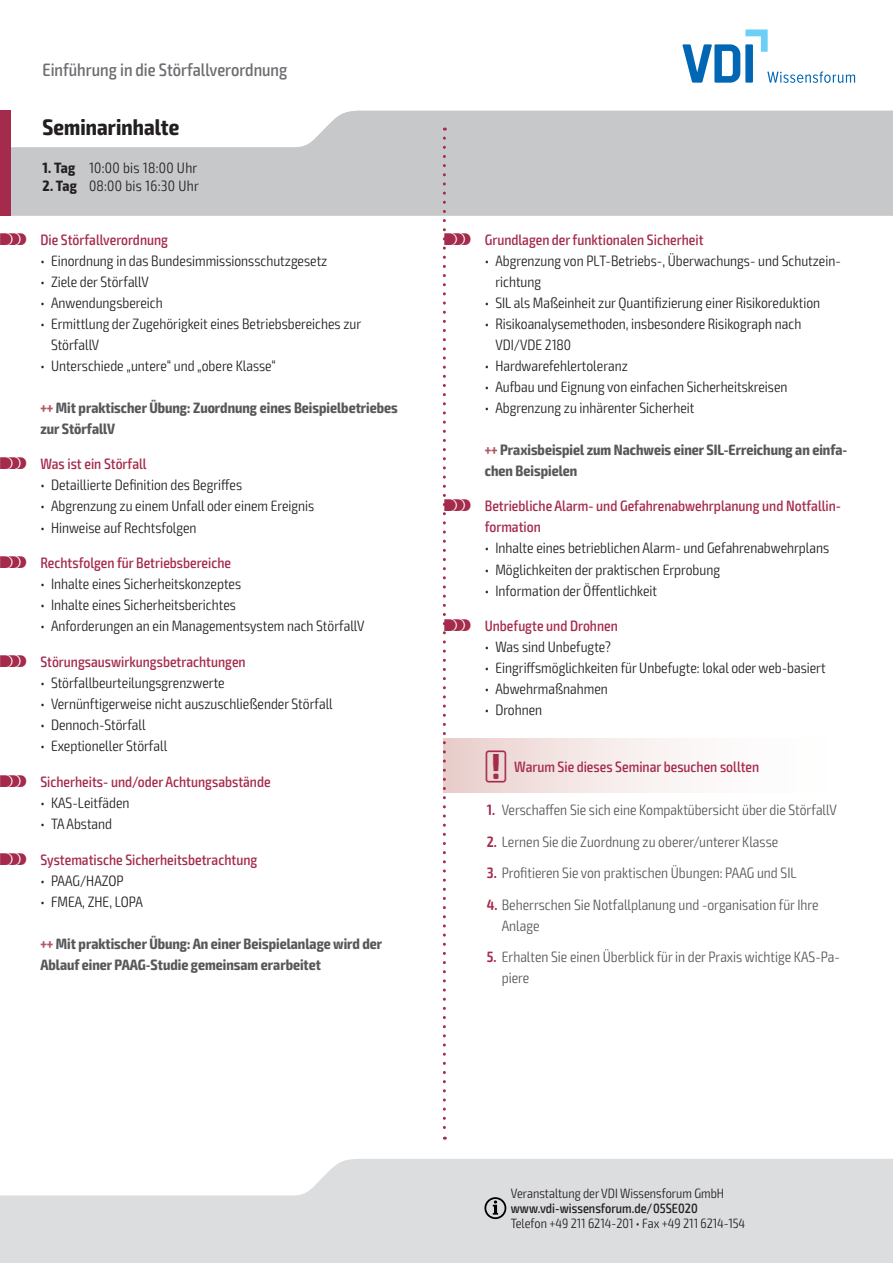
<style>
.page{position:relative;width:893px;height:1263px;background:#fff}
.page>*{position:absolute;margin:0;border:0;box-sizing:border-box;transform-origin:0 0}
.t1{font:700 condensed 22.5px "Exo 2";letter-spacing:.005em;color:#231f20}
.t2{font:500 condensed 18px "Exo 2";color:#6c6d70}
.t3{font:300 condensed 15px/21px "Exo 2";color:#231f20}
.t4{font:500 condensed 15px/21px "Exo 2";color:#a52b4c}
.t5{font:300 condensed 15px/21px "Exo 2";color:#57585a}
.t6{font:700 condensed 15px/21px "Exo 2";color:#57585a}
.t7{font:300 condensed 15px "Exo 2";letter-spacing:.02em;color:#231f20}
.t8{font:300 condensed 13.5px "Exo 2";color:#231f20}
.t9{font:500 condensed 13.5px "Exo 2";color:#231f20}
.s1{font-weight:700}
.s2{font-family:"VDI Iconset S4 A Regular";font-weight:400;font-stretch:normal}
.s3{color:#b35563}
.s4{font-weight:600;color:#a52b4c}
</style>
<div class="page">
<svg style="left:0;top:1159px;width:893px;height:104px;background:#e0e1e3"></svg>
<svg style="left:11px;top:111px;width:882px;height:105px;background:#cdced0"></svg>
<div style="left:0;top:111px;width:11px;height:105px;background:#a52b4c"></div>
<svg style="left:484px;top:1197px;width:22px;height:22px"></svg>
<svg style="left:682px;top:30px;width:173px;height:53px"></svg>
<div style="left:443px;top:738px;width:407px;height:54px;background:linear-gradient(to right,#ebd4d2,#fff)"></div>
<svg style="left:443px;top:138px;width:3px;height:1002px"></svg>
<p class="t2" style="left:43px;top:59px;width:246px">Einführung in die Störfallverordnung</p>
<h1 class="t1" style="left:43px;top:113px;width:138px">Seminarinhalte</h1>
<p class="t7" style="left:43px;top:159px;width:156px"><span class="s1">1. Tag</span> 10:00 bis 18:00 Uhr</p>
<p class="t7" style="left:43px;top:177px;width:158px"><span class="s1">2. Tag</span> 08:00 bis 16:30 Uhr</p>
<p class="t4" style="left:0;top:229px;width:170px"><span class="s2">S</span> Die Störfallverordnung</p>
<p class="t3" style="left:40px;top:250px;width:289px">• Einordnung in das Bundesimmissionsschutzgesetz</p>
<p class="t3" style="left:40px;top:271px;width:110px">• Ziele der StörfallV</p>
<p class="t3" style="left:40px;top:292px;width:124px">• Anwendungsbereich</p>
<p class="t3" style="left:51px;top:313px;width:312px;text-indent:-11px">• Ermittlung der Zugehörigkeit eines Betriebsbereiches zur<br>StörfallV</p>
<p class="t3" style="left:40px;top:355px;width:237px">• Unterschiede „untere“ und „obere Klasse“</p>
<p class="t6" style="left:40px;top:397px;width:359px"><span class="s3">+++</span> Mit praktischer Übung: Zuordnung eines Beispielbetriebes zur StörfallV</p>
<p class="t4" style="left:0;top:454px;width:148px"><span class="s2">S</span> Was ist ein Störfall</p>
<p class="t3" style="left:40px;top:475px;width:203px">• Detaillierte Definition des Begriffes</p>
<p class="t3" style="left:40px;top:496px;width:275px">• Abgrenzung zu einem Unfall oder einem Ereignis</p>
<p class="t3" style="left:40px;top:517px;width:158px">• Hinweise auf Rechtsfolgen</p>
<p class="t4" style="left:0;top:553px;width:233px"><span class="s2">S</span> Rechtsfolgen für Betriebsbereiche</p>
<p class="t3" style="left:40px;top:574px;width:202px">• Inhalte eines Sicherheitskonzeptes</p>
<p class="t3" style="left:40px;top:595px;width:197px">• Inhalte eines Sicherheitsberichtes</p>
<p class="t3" style="left:40px;top:616px;width:326px">• Anforderungen an ein Managementsystem nach StörfallV</p>
<p class="t4" style="left:0;top:652px;width:247px"><span class="s2">S</span> Störungsauswirkungsbetrachtungen</p>
<p class="t3" style="left:40px;top:673px;width:186px">• Störfallbeurteilungsgrenzwerte</p>
<p class="t3" style="left:40px;top:694px;width:294px">• Vernünftigerweise nicht auszuschließender Störfall</p>
<p class="t3" style="left:40px;top:715px;width:107px">• Dennoch-Störfall</p>
<p class="t3" style="left:40px;top:736px;width:128px">• Exeptioneller Störfall</p>
<p class="t4" style="left:0;top:772px;width:272px"><span class="s2">S</span> Sicherheits- und/oder Achtungsabstände</p>
<p class="t3" style="left:40px;top:793px;width:91px">• KAS-Leitfäden</p>
<p class="t3" style="left:40px;top:814px;width:73px">• TA Abstand</p>
<p class="t4" style="left:0;top:850px;width:259px"><span class="s2">S</span> Systematische Sicherheitsbetrachtung</p>
<p class="t3" style="left:40px;top:871px;width:85px">• PAAG/HAZOP</p>
<p class="t3" style="left:40px;top:892px;width:104px">• FMEA, ZHE, LOPA</p>
<p class="t6" style="left:40px;top:934px;width:343px"><span class="s3">+++</span> Mit praktischer Übung: An einer Beispielanlage wird der<br>Ablauf einer PAAG-Studie gemeinsam erarbeitet</p>
<p class="t4" style="left:444px;top:229px;width:261px"><span class="s2">S</span> Grundlagen der funktionalen Sicherheit</p>
<p class="t3" style="left:495px;top:250px;width:347px;text-indent:-11px">• Abgrenzung von PLT-Betriebs-, Überwachungs- und Schutzein&shy;richtung</p>
<p class="t3" style="left:485px;top:292px;width:337px">• SIL als Maßeinheit zur Quantifizierung einer Risikoreduktion</p>
<p class="t3" style="left:495px;top:313px;width:307px;text-indent:-11px">• Risikoanalysemethoden, insbesondere Risikograph nach<br>VDI/VDE 2180</p>
<p class="t3" style="left:485px;top:355px;width:145px">• Hardwarefehlertoleranz</p>
<p class="t3" style="left:485px;top:376px;width:304px">• Aufbau und Eignung von einfachen Sicherheitskreisen</p>
<p class="t3" style="left:485px;top:397px;width:211px">• Abgrenzung zu inhärenter Sicherheit</p>
<p class="t6" style="left:485px;top:439px;width:364px"><span class="s3">+++</span> Praxisbeispiel zum Nachweis einer SIL-Erreichung an einfa&shy;chen Beispielen</p>
<p class="t4" style="left:485px;top:496px;width:358px;text-indent:-40px"><span class="s2">S</span> Betriebliche Alarm- und Gefahrenabwehrplanung und Notfallin&shy;formation</p>
<p class="t3" style="left:485px;top:538px;width:346px">• Inhalte eines betrieblichen Alarm- und Gefahrenabwehrplans</p>
<p class="t3" style="left:485px;top:559px;width:237px">• Möglichkeiten der praktischen Erprobung</p>
<p class="t3" style="left:485px;top:580px;width:174px">• Information der Öffentlichkeit</p>
<p class="t4" style="left:444px;top:616px;width:175px"><span class="s2">S</span> Unbefugte und Drohnen</p>
<p class="t3" style="left:485px;top:637px;width:128px">• Was sind Unbefugte?</p>
<p class="t3" style="left:485px;top:658px;width:342px">• Eingriffsmöglichkeiten für Unbefugte: lokal oder web-basiert</p>
<p class="t3" style="left:485px;top:679px;width:125px">• Abwehrmaßnahmen</p>
<p class="t3" style="left:485px;top:700px;width:59px">• Drohnen</p>
<p class="t4" style="left:486px;top:756px;width:275px"><span class="s2">!</span> Warum Sie dieses Seminar besuchen sollten</p>
<p class="t5" style="left:487px;top:800px;width:351px"><span class="s4">1.</span> Verschaffen Sie sich eine Kompaktübersicht über die StörfallV</p>
<p class="t5" style="left:487px;top:831px;width:293px"><span class="s4">2.</span> Lernen Sie die Zuordnung zu oberer/unterer Klasse</p>
<p class="t5" style="left:487px;top:863px;width:311px"><span class="s4">3.</span> Profitieren Sie von praktischen Übungen: PAAG und SIL</p>
<p class="t5" style="left:502px;top:894px;width:318px;text-indent:-15px"><span class="s4">4.</span> Beherrschen Sie Notfallplanung und -organisation für Ihre<br>Anlage</p>
<p class="t5" style="left:502px;top:947px;width:340px;text-indent:-15px"><span class="s4">5.</span> Erhalten Sie einen Überblick für in der Praxis wichtige KAS-Pa&shy;piere</p>
<p class="t8" style="left:511px;top:1185px;width:215px">Veranstaltung der VDI Wissensforum GmbH</p>
<p class="t9" style="left:511px;top:1200px;width:188px">www.vdi-wissensforum.de/05SE020</p>
<p class="t8" style="left:511px;top:1215px;width:236px">Telefon +49 211 6214-201 • Fax +49 211 6214-154</p>
</div>
